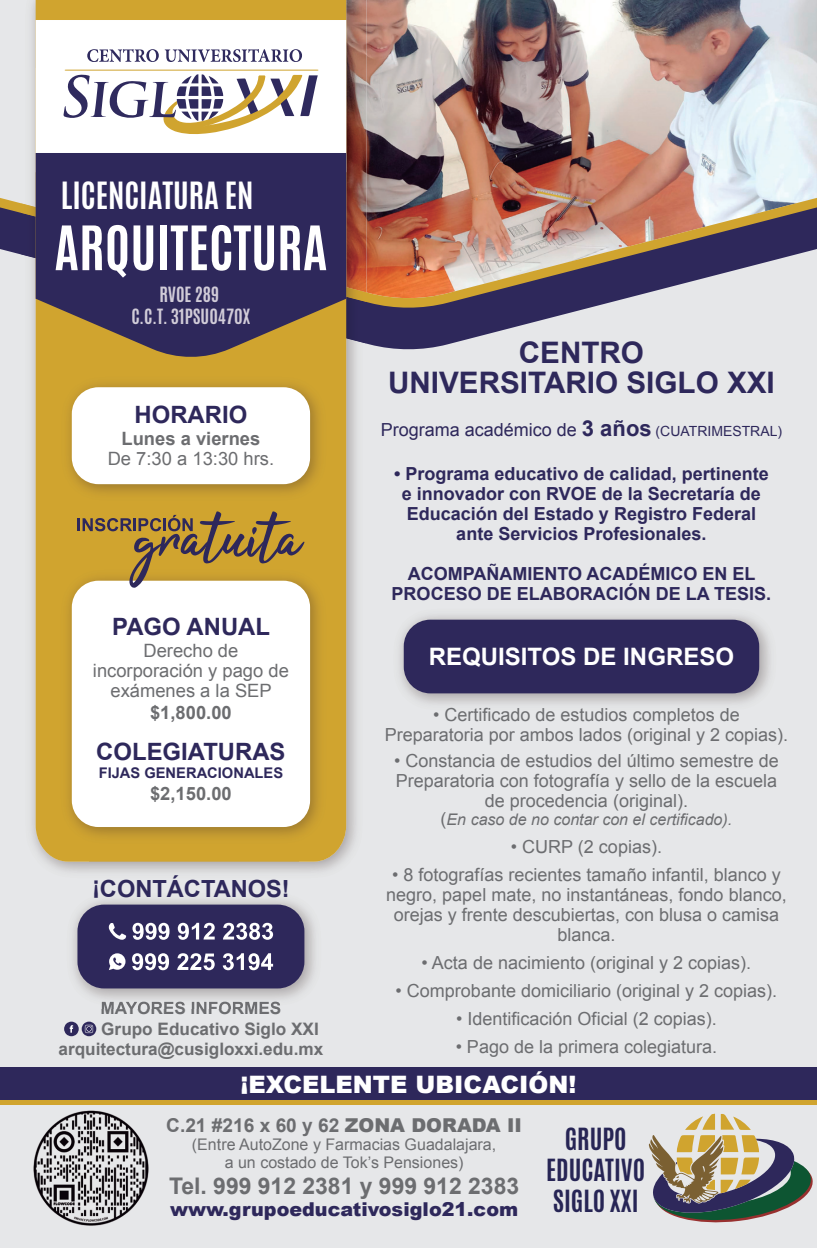
<style>
.page{position:relative;width:817px;height:1248px;background:#fff}
.page>*{position:absolute;margin:0;border:0;box-sizing:border-box;transform-origin:0 0}
.t1{font:700 52px "Antonio";color:#fff}
.t2{font:700 31.4px "Antonio";color:#fff}
.t3{font:700 29.6px/29.8px "Arial";color:#2e285b;text-align:center}
.t4{font:700 25.4px/31.2px "Antonio";color:#272555;text-align:center}
.t5{font:900 24px "Arial";color:#fff}
.t6{font:700 24px "Arial";color:#fff}
.t7{font:700 23.8px "Arial";color:#2e285b}
.t8{font:700 23.6px "Arial";color:#2e285b}
.t9{font:700 23px "Arial";color:#6c6d70}
.t10{font:900 19.2px "Arial";color:#2e285b}
.t11{font:700 19px "Arial";color:#6c6d70}
.t12{font:18.4px/20.2px "Arial";color:#6c6d70;text-align:center}
.t13{font:700 18.4px "Arial";color:#6c6d70}
.t14{font:18px/20px "Arial";color:#6c6d70;text-align:center}
.t15{font:700 18px/20px "Arial";color:#2e285b;text-align:center}
.t16{font:18px "Arial";color:#2e285b}
.t17{font:700 17.6px/22px "Antonio";color:#d1ccd8;text-align:center}
.t18{font:700 17.2px "Arial";color:#6c6d70}
.t19{font:16px/18px "Arial";color:#6c6d70;text-align:center}
.t20{font:italic 16px "Arial";color:#6c6d70}
.t21{font:700 14.6px "Arial";color:#2e285b}
.s1{font-weight:700;font-size:22px}
.s2{font-size:14px}
.s3{font-style:normal;font-size:18px}
.s4{font-weight:900}
</style>
<div class="page">
<div style="left:0;top:0;width:816px;height:1247px;background:#e6e7e9"></div>
<img style="left:399px;top:615px;width:371px;height:89px">
<div style="left:403px;top:619px;width:356px;height:74px;background:#2e285b;border-radius:27px"></div>
<img style="left:366px;top:0;width:450px;height:198px">
<svg style="left:366px;top:309px;width:218px;height:41px;fill:#2e285b"></svg>
<img style="left:0;top:198px;width:816px;height:111px">
<svg style="left:648px;top:1113px;width:165px;height:110px"></svg>
<img style="left:33px;top:1110px;width:116px;height:116px">
<svg style="left:0;top:1099px;width:816px;height:5px;background:#af8b37"></svg>
<div style="left:0;top:1067px;width:816px;height:32px;background:#2e285b"></div>
<img style="left:31px;top:0;width:5px;height:67px">
<img style="left:21px;top:67px;width:68px;height:805px">
<img style="left:298px;top:343px;width:68px;height:529px">
<img style="left:346px;top:0;width:20px;height:203px">
<img style="left:21px;top:302px;width:345px;height:41px">
<img style="left:21px;top:203px;width:345px;height:99px">
<div style="left:36px;top:0;width:310px;height:861px;background:#d0a42f"></div>
<div style="left:36px;top:20px;width:310px;height:133px;background:#fff"></div>
<svg style="left:36px;top:153px;width:310px;height:206px;background:#443954"></svg>
<div style="left:160px;top:287px;width:59px;height:15px;background:#2e285b"></div>
<div style="left:132px;top:309px;width:118px;height:15px;background:#2e285b"></div>
<svg style="left:64px;top:1021px;width:32px;height:15px"></svg>
<img style="left:73px;top:899px;width:242px;height:109px">
<img style="left:102px;top:1001px;width:178px;height:7px">
<div style="left:77px;top:904px;width:227px;height:84px;background:#2e285b;border-radius:27px"></div>
<svg style="left:132px;top:922px;width:37px;height:17px"></svg>
<svg style="left:178px;top:922px;width:37px;height:17px"></svg>
<svg style="left:223px;top:922px;width:50px;height:17px"></svg>
<svg style="left:132px;top:953px;width:37px;height:17px"></svg>
<svg style="left:177px;top:953px;width:38px;height:17px"></svg>
<svg style="left:223px;top:953px;width:50px;height:17px"></svg>
<svg style="left:109px;top:953px;width:16px;height:17px"></svg>
<svg style="left:109px;top:923px;width:17px;height:17px"></svg>
<svg style="left:63px;top:70px;width:255px;height:65px;background:#d1cbc6"></svg>
<svg style="left:87px;top:49px;width:72px;height:13px"></svg>
<svg style="left:165px;top:49px;width:137px;height:13px;background:#b3b2c4"></svg>
<img style="left:57px;top:566px;width:273px;height:281px">
<div style="left:72px;top:580px;width:238px;height:247px;background:#fff;border-radius:27px"></div>
<svg style="left:77px;top:511px;width:227px;height:76px;background:#b49246"></svg>
<img style="left:58px;top:372px;width:272px;height:132px">
<div style="left:72px;top:387px;width:238px;height:97px;background:#fff;border-radius:27px"></div>
<h2 class="t2" style="left:61px;top:172px;width:194px">LICENCIATURA EN</h2>
<h1 class="t1" style="left:54px;top:208px;width:275px">ARQUITECTURA</h1>
<p class="t17" style="left:131px;top:284px;width:121px">RVOE 289<br>C.C.T. 31PSUO470X</p>
<h3 class="t7" style="left:134px;top:399px;width:114px">HORARIO</h3>
<p class="t13" style="left:121px;top:426px;width:140px">Lunes a viernes</p>
<p class="t12" style="left:108px;top:448px;width:168px">De 7:30 a 13:30 hrs.</p>
<h3 class="t7" style="left:112px;top:611px;width:159px">PAGO ANUAL</h3>
<p class="t12" style="left:93px;top:640px;width:197px">Derecho de incorporación y pago de exámenes a la SEP</p>
<p class="t13" style="left:150px;top:700px;width:83px">$1,800.00</p>
<h3 class="t7" style="left:96px;top:735px;width:191px">COLEGIATURAS</h3>
<p class="t21" style="left:99px;top:762px;width:186px">FIJAS GENERACIONALES</p>
<p class="t13" style="left:150px;top:780px;width:83px">$2,150.00</p>
<h3 class="t8" style="left:92px;top:873px;width:199px">¡CONTÁCTANOS!</h3>
<p class="t18" style="left:101px;top:996px;width:182px">MAYORES INFORMES</p>
<p class="t18" style="left:101px;top:1017px;width:219px">Grupo Educativo Siglo XXI</p>
<p class="t18" style="left:58px;top:1037px;width:266px">arquitectura@cusigloxxi.edu.mx</p>
<h3 class="t3" style="left:388px;top:338px;width:388px">CENTRO<br>UNIVERSITARIO SIGLO XXI</h3>
<p class="t16" style="left:380px;top:417px;width:403px">Programa académico de <span class="s1">3 años</span> <span class="s2">(CUATRIMESTRAL)</span></p>
<p class="t15" style="left:394px;top:464px;width:376px">• Programa educativo de calidad, pertinente e innovador con RVOE de la Secretaría de Educación del Estado y Registro Federal ante Servicios Profesionales.</p>
<p class="t15" style="left:391px;top:564px;width:381px">ACOMPAÑAMIENTO ACADÉMICO EN EL<br>PROCESO DE ELABORACIÓN DE LA TESIS.</p>
<h3 class="t6" style="left:429px;top:640px;width:306px">REQUISITOS DE INGRESO</h3>
<p class="t14" style="left:384px;top:704px;width:405px">• Certificado de estudios completos de<br>Preparatoria por ambos lados (original y 2 copias).</p>
<p class="t14" style="left:394px;top:750px;width:386px">• Constancia de estudios del último semestre de<br>Preparatoria con fotografía y sello de la escuela de procedencia (original).</p>
<p class="t20" style="left:440px;top:808px;width:293px"><span class="s3">(</span>En caso de no contar con el certificado).</p>
<p class="t14" style="left:511px;top:836px;width:153px">• CURP (2 copias).</p>
<p class="t14" style="left:386px;top:864px;width:402px">• 8 fotografías recientes tamaño infantil, blanco y negro, papel mate, no instantáneas, fondo blanco, orejas y frente descubiertas, con blusa o camisa blanca.</p>
<p class="t14" style="left:421px;top:952px;width:331px">• Acta de nacimiento (original y 2 copias).</p>
<p class="t14" style="left:395px;top:980px;width:383px">• Comprobante domiciliario (original y 2 copias).</p>
<p class="t14" style="left:456px;top:1008px;width:262px">• Identificación Oficial (2 copias).</p>
<p class="t14" style="left:455px;top:1036px;width:263px">• Pago de la primera colegiatura.</p>
<h3 class="t5" style="left:240px;top:1066px;width:338px">¡EXCELENTE UBICACIÓN!</h3>
<p class="t11" style="left:166px;top:1112px;width:357px">C.21 #216 x 60 y 62 <span class="s4">ZONA DORADA II</span></p>
<p class="t19" style="left:192px;top:1134px;width:306px">(Entre AutoZone y Farmacias Guadalajara, a un costado de Tok’s Pensiones)</p>
<p class="t9" style="left:169px;top:1170px;width:351px">Tel. 999 912 2381 y 999 912 2383</p>
<p class="t10" style="left:170px;top:1195px;width:349px">www.grupoeducativosiglo21.com</p>
<h3 class="t4" style="left:546px;top:1123px;width:101px">GRUPO<br>EDUCATIVO<br>SIGLO XXI</h3>
</div>
